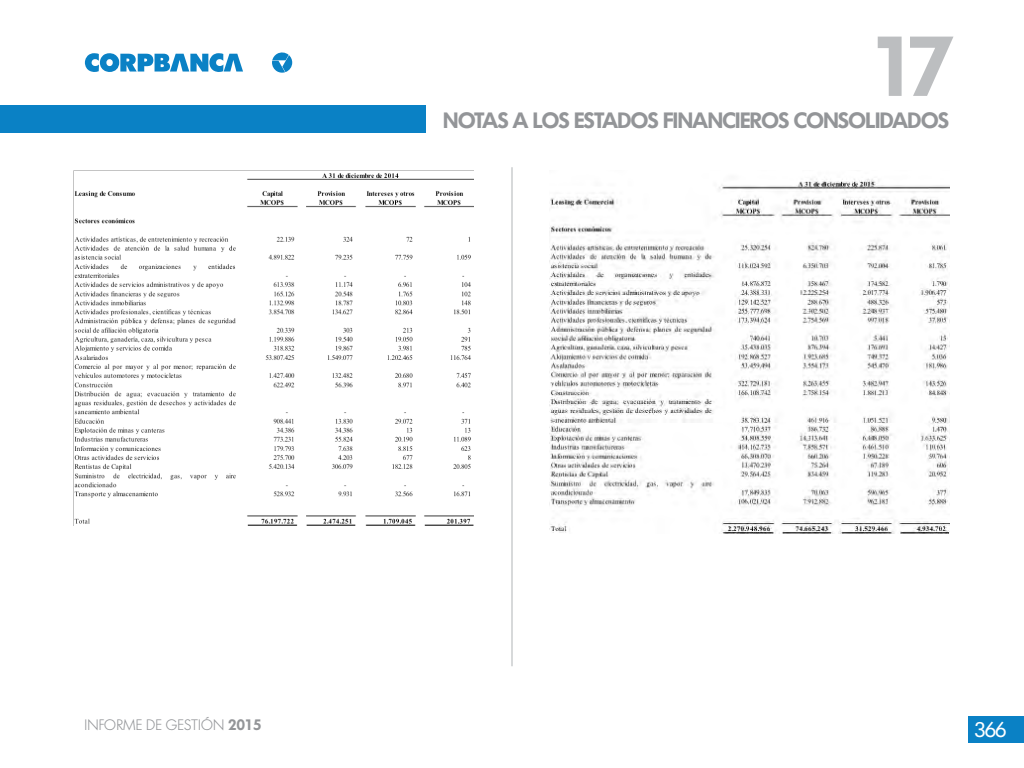
<style>
.page{position:relative;width:1024px;height:768px;background:#fff}
.page>*{position:absolute;margin:0;border:0;box-sizing:border-box;transform-origin:0 0}
.t1{font:600 84px "Futura BQ";color:#bcbec0}
.t2{font:600 22px "Futura BQ";letter-spacing:-.05em;color:#939598}
.t3{font:21px "Futura BQ";color:#fff}
.t4{font:300 15px "Futura BQ";letter-spacing:-.025em;color:#939598}
.s1{font-weight:600}
</style>
<div class="page">
<svg style="left:272px;top:52px;width:20px;height:21px"></svg>
<svg style="left:85px;top:53px;width:158px;height:19px"></svg>
<div style="left:0;top:105px;width:426px;height:27px;background:#0a81c5"></div>
<div style="left:968px;top:716px;width:56px;height:26px;background:#0a81c5"></div>
<hr style="left:511px;top:167px;width:1px;height:499px;background:#b1b4b6">
<img style="left:73px;top:170px;width:401px;height:355px">
<img style="left:550px;top:179px;width:399px;height:354px">
<h1 class="t1" style="left:870px;top:12px;width:87px">17</h1>
<p class="t2" style="left:443px;top:106px;width:508px">NOTAS A LOS ESTADOS FINANCIEROS CONSOLIDADOS</p>
<p class="t4" style="left:84px;top:715px;width:179px">INFORME DE GESTIÓN <span class="s1">2015</span></p>
<p class="t3" style="left:974px;top:716px;width:33px">366</p>
</div>
